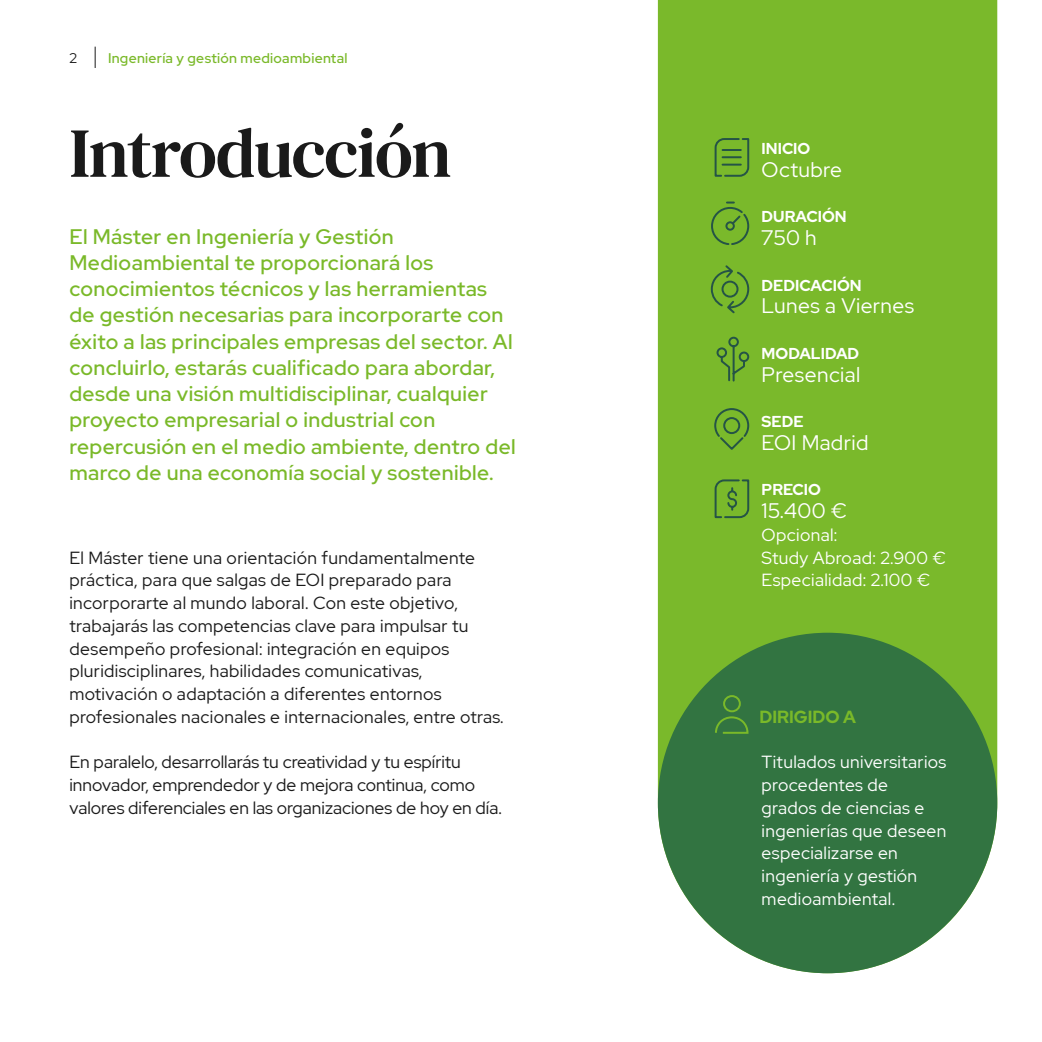
<style>
.page{position:relative;width:1042px;height:1042px;background:#fff}
.page>*{position:absolute;margin:0;border:0;box-sizing:border-box;transform-origin:0 0}
.t1{font:70px "DM Serif Text";letter-spacing:-.02em;color:#1a1a1a}
.t2{font:500 21px/26.2px "Red Hat Display";letter-spacing:.02em;color:#7ab929}
.t3{font:21px "Red Hat Display";letter-spacing:.02em;color:#fff}
.t4{font:17.5px/22.8px "Red Hat Display";letter-spacing:.02em;color:#1a1a1a}
.t5{font:17.5px/22.8px "Red Hat Display";letter-spacing:.02em;color:#fff}
.t6{font:17.5px/22.8px "Red Hat Display";color:#1a1a1a}
.t7{font:700 17.5px "Red Hat Display";color:#7ab929}
.t8{font:700 15.75px "Red Hat Display";color:#fff}
.t9{font:500 14px "Red Hat Display";letter-spacing:.02em;color:#7ab929}
.t10{font:14px "Red Hat Display";color:#1a1a1a}
</style>
<div class="page">
<svg style="left:95px;top:47px;width:1px;height:21px"></svg>
<div style="left:658px;top:0;width:339px;height:973px;background:#7ab92b"></div>
<div style="left:658px;top:633px;width:339px;height:340px;background:#327441;border-radius:50%"></div>
<svg style="left:713px;top:137px;width:37px;height:41px;background:#65a031"></svg>
<svg style="left:710px;top:201px;width:40px;height:45px;background:#6ba82f"></svg>
<svg style="left:713px;top:407px;width:37px;height:45px;background:#6aa62f"></svg>
<svg style="left:713px;top:478px;width:37px;height:41px;background:#67a230"></svg>
<svg style="left:710px;top:263px;width:40px;height:52px;background:#6ba72f"></svg>
<svg style="left:715px;top:336px;width:35px;height:46px;background:#69a530"></svg>
<svg style="left:715px;top:695px;width:34px;height:39px"></svg>
<p class="t10" style="left:69px;top:49px;width:9px">2</p>
<p class="t9" style="left:108px;top:49px;width:241px">Ingeniería y gestión medioambiental</p>
<h1 class="t1" style="left:69px;top:112px;width:384px">Introducción</h1>
<p class="t2" style="left:69px;top:223px;width:448px">El Máster en Ingeniería y Gestión Medioambiental te proporcionará los conocimientos técnicos y las herramientas de gestión necesarias para incorporarte con éxito a las principales empresas del sector. Al concluirlo, estarás cualificado para abordar, desde una visión multidisciplinar, cualquier proyecto empresarial o industrial con repercusión en el medio ambiente, dentro del marco de una economía social y sostenible.</p>
<p class="t4" style="left:69px;top:546px;width:436px">El Máster tiene una orientación fundamentalmente práctica, para que salgas de EOI preparado para incorporarte al mundo laboral. Con este objetivo, trabajarás las competencias clave para impulsar tu desempeño profesional: integración en equipos pluridisciplinares, habilidades comunicativas, motivación o adaptación a diferentes entornos profesionales nacionales e internacionales, entre otras.</p>
<p class="t6" style="left:69px;top:750px;width:434px">En paralelo, desarrollarás tu creatividad y tu espíritu innovador, emprendedor y de mejora continua, como valores diferenciales en las organizaciones de hoy en día.</p>
<p class="t8" style="left:761px;top:138px;width:50px">INICIO</p>
<p class="t3" style="left:761px;top:156px;width:82px">Octubre</p>
<p class="t8" style="left:761px;top:206px;width:87px">DURACIÓN</p>
<p class="t3" style="left:761px;top:224px;width:57px">750 h</p>
<p class="t8" style="left:761px;top:275px;width:102px">DEDICACIÓN</p>
<p class="t3" style="left:761px;top:292px;width:154px">Lunes a Viernes</p>
<p class="t8" style="left:761px;top:343px;width:99px">MODALIDAD</p>
<p class="t3" style="left:761px;top:360px;width:100px">Presencial</p>
<p class="t8" style="left:761px;top:411px;width:43px">SEDE</p>
<p class="t3" style="left:761px;top:429px;width:108px">EOI Madrid</p>
<p class="t8" style="left:761px;top:479px;width:61px">PRECIO</p>
<p class="t3" style="left:761px;top:497px;width:87px">15.400 €</p>
<p class="t5" style="left:761px;top:523px;width:186px">Opcional:<br>Study Abroad: 2.900 €<br>Especialidad: 2.100 €</p>
<p class="t7" style="left:759px;top:705px;width:98px">DIRIGIDO A</p>
<p class="t5" style="left:761px;top:750px;width:186px">Titulados universitarios procedentes de grados de ciencias e ingenierías que deseen especializarse en ingeniería y gestión medioambiental.</p>
</div>
